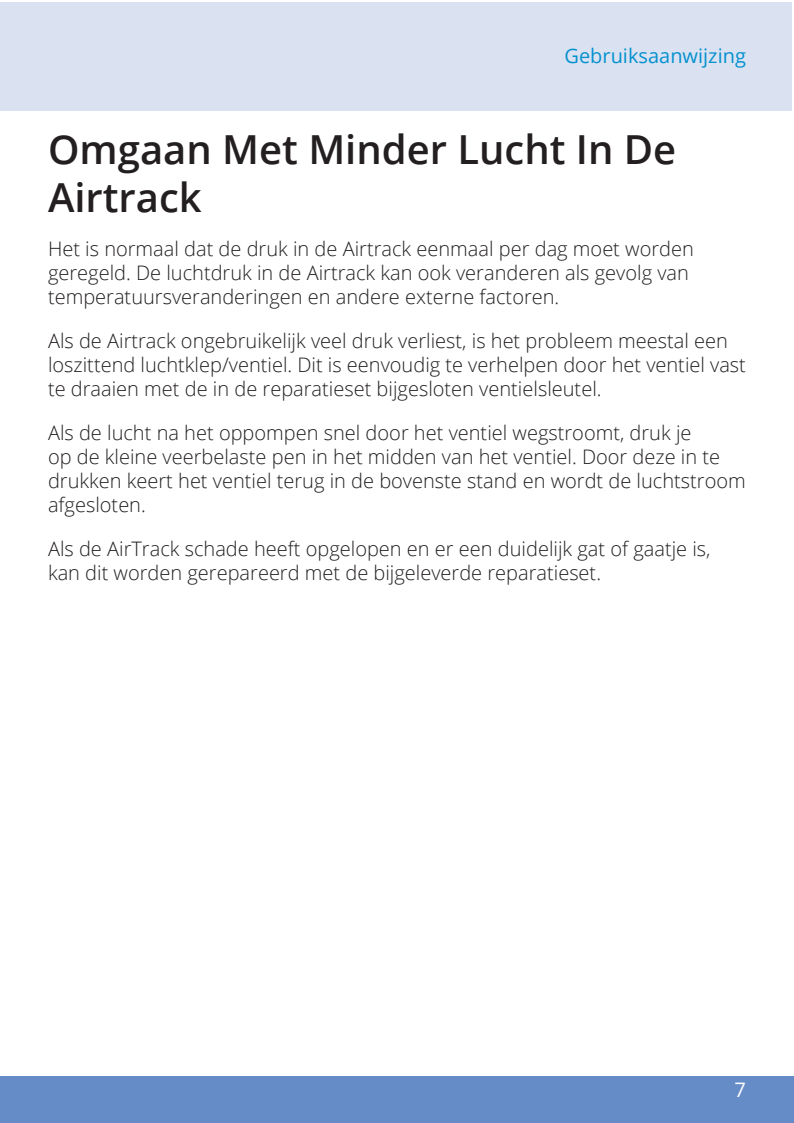
<style>
.page{position:relative;width:794px;height:1123px;background:#fff}
.page>*{position:absolute;margin:0;border:0;box-sizing:border-box;transform-origin:0 0}
.t1{font:600 40px/48px "Open Sans";color:#231f20}
.t2{font:300 20px/24px "Open Sans";color:#231f20}
.t3{font:20px "Open Sans";color:#0691cf}
.t4{font:20px "Open Sans";color:#fff}
</style>
<div class="page">
<div style="left:0;top:2px;width:792px;height:108px;background:#dae2f2"></div>
<div style="left:0;top:1076px;width:794px;height:47px;background:#668cc8"></div>
<p class="t3" style="left:564px;top:48px;width:183px">Gebruiksaanwijzing</p>
<h1 class="t1" style="left:48px;top:129px;width:630px">Omgaan Met Minder Lucht In De<br>Airtrack</h1>
<p class="t2" style="left:48px;top:238px;width:647px">Het is normaal dat de druk in de Airtrack eenmaal per dag moet worden geregeld. De luchtdruk in de Airtrack kan ook veranderen als gevolg van temperatuursveranderingen en andere externe factoren.</p>
<p class="t2" style="left:48px;top:330px;width:699px">Als de Airtrack ongebruikelijk veel druk verliest, is het probleem meestal een loszittend luchtklep/ventiel. Dit is eenvoudig te verhelpen door het ventiel vast te draaien met de in de reparatieset bijgesloten ventielsleutel.</p>
<p class="t2" style="left:48px;top:422px;width:699px">Als de lucht na het oppompen snel door het ventiel wegstroomt, druk je<br>op de kleine veerbelaste pen in het midden van het ventiel. Door deze in te drukken keert het ventiel terug in de bovenste stand en wordt de luchtstroom afgesloten.</p>
<p class="t2" style="left:48px;top:538px;width:664px">Als de AirTrack schade heeft opgelopen en er een duidelijk gat of gaatje is, kan dit worden gerepareerd met de bijgeleverde reparatieset.</p>
<p class="t4" style="left:734px;top:1081px;width:13px">7</p>
</div>
